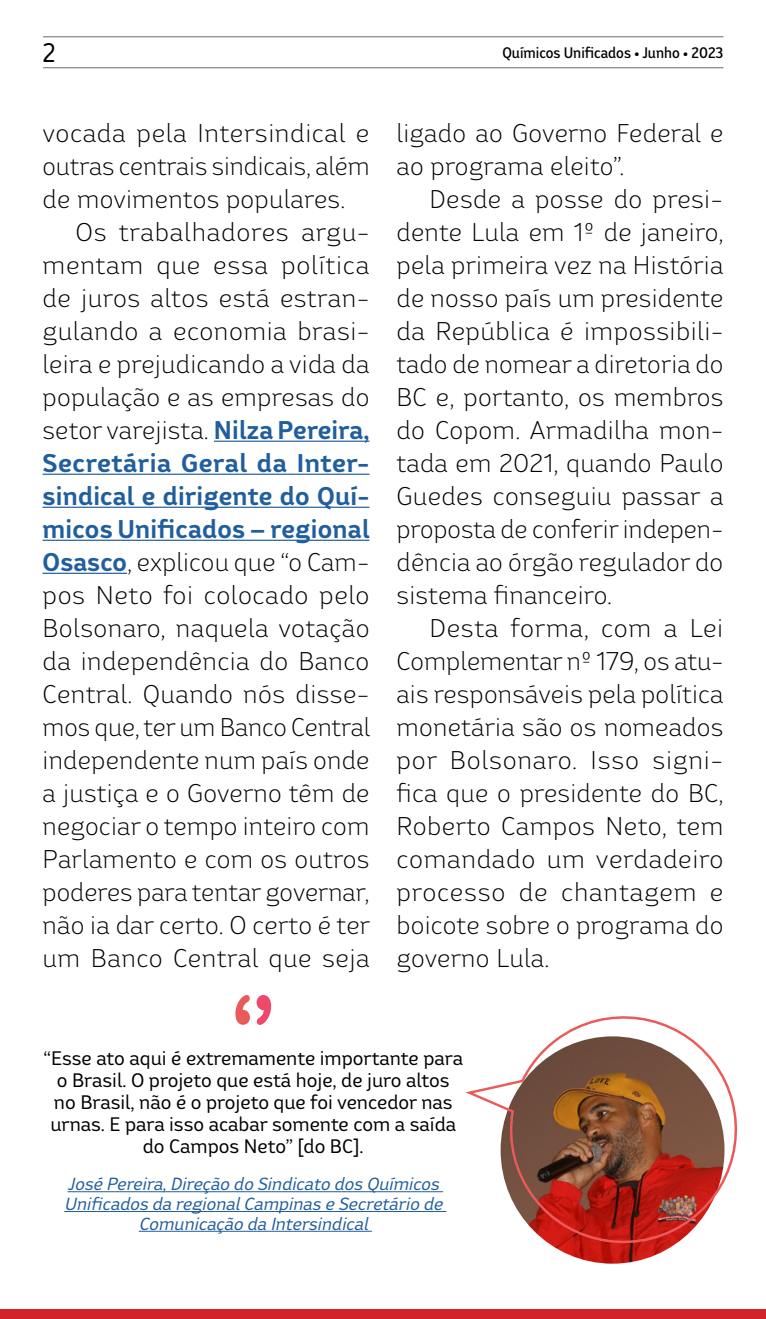
<style>
.page{position:relative;width:766px;height:1319px;background:#fff}
.page>*{position:absolute;margin:0;border:0;box-sizing:border-box;transform-origin:0 0}
.t1{font:26.1px "Blogger Sans";color:#000}
.t2{font:300 24px/33px "Bw Helder W2";letter-spacing:.01em;color:#000;text-align:justify}
.t3{font:18.3px/21.9px "Bw Helder W2";color:#000;text-align:center}
.t4{font:italic 16.5px/19.8px "Bw Helder W2";color:#215e9e;text-align:center}
.t5{font:500 14.4px "Bw Helder W1";color:#000}
.s1{font-weight:700;color:#215e9e}
</style>
<div class="page">
<hr style="left:43px;top:36px;width:680px;height:1px;background:#808285">
<hr style="left:43px;top:67px;width:680px;height:1px;background:#808285">
<div style="left:0;top:1308px;width:765px;height:10px;background:#d2232a"></div>
<hr style="left:214px;top:440px;width:155px;height:2px;background:#215e9e">
<hr style="left:43px;top:473px;width:326px;height:2px;background:#215e9e">
<hr style="left:43px;top:506px;width:326px;height:2px;background:#215e9e">
<hr style="left:43px;top:539px;width:326px;height:2px;background:#215e9e">
<hr style="left:43px;top:572px;width:84px;height:2px;background:#215e9e">
<svg style="left:235px;top:995px;width:15px;height:29px"></svg>
<svg style="left:256px;top:995px;width:15px;height:29px"></svg>
<hr style="left:67px;top:1190px;width:376px;height:1px;background:#215e9e">
<hr style="left:64px;top:1210px;width:382px;height:1px;background:#215e9e">
<hr style="left:139px;top:1230px;width:233px;height:1px;background:#215e9e">
<img style="left:567px;top:1254px;width:91px;height:9px">
<svg style="left:465px;top:1016px;width:273px;height:238px"></svg>
<p class="t1" style="left:43px;top:38px;width:15px">2</p>
<p class="t5" style="left:502px;top:44px;width:222px">Químicos Unificados • Junho • 2023</p>
<p class="t2" style="left:43px;top:116px;width:328px">vocada pela Intersindical e outras centrais sindicais, além de movimentos populares.</p>
<p class="t2" style="left:43px;top:215px;width:329px;text-indent:33px">Os trabalhadores argu&shy;mentam que essa política de juros altos está estran&shy;gulando a economia brasi&shy;leira e prejudicando a vida da população e as empresas do setor varejista. <span class="s1">Nilza Pereira, Secretária Geral da Inter&shy;sindical e dirigente do Quí&shy;micos Unificados – regional Osasco</span>, explicou que “o Cam&shy;pos Neto foi colocado pelo Bolsonaro, naquela votação da independência do Banco Central. Quando nós disse&shy;mos que, ter um Banco Central independente num país onde a justiça e o Governo têm de negociar o tempo inteiro com Parlamento e com os outros poderes para tentar governar, não ia dar certo. O certo é ter um Banco Central que seja</p>
<p class="t2" style="left:396px;top:116px;width:328px">ligado ao Governo Federal e ao programa eleito”.</p>
<p class="t2" style="left:396px;top:182px;width:328px;text-indent:33px">Desde a posse do presi&shy;dente Lula em 1º de janeiro, pela primeira vez na História de nosso país um presidente da República é impossibili&shy;tado de nomear a diretoria do BC e, portanto, os membros do Copom. Armadilha mon&shy;tada em 2021, quando Paulo Guedes conseguiu passar a proposta de conferir indepen&shy;dência ao órgão regulador do sistema financeiro.</p>
<p class="t2" style="left:396px;top:611px;width:328px;text-indent:33px">Desta forma, com a Lei Complementar nº 179, os atu&shy;ais responsáveis pela política monetária são os nomeados por Bolsonaro. Isso signi&shy;fica que o presidente do BC, Roberto Campos Neto, tem comandado um verdadeiro processo de chantagem e boicote sobre o programa do governo Lula.</p>
<p class="t3" style="left:44px;top:1046px;width:421px">“Esse ato aqui é extremamente importante para o Brasil. O projeto que está hoje, de juro altos<br>no Brasil, não é o projeto que foi vencedor nas urnas. E para isso acabar somente com a saída do Campos Neto” [do BC].</p>
<p class="t4" style="left:64px;top:1173px;width:384px">José Pereira,Direção do Sindicato dos Químicos<br>Unificados da regionalCampinas e Secretário de<br>Comunicação da Intersindical</p>
</div>
